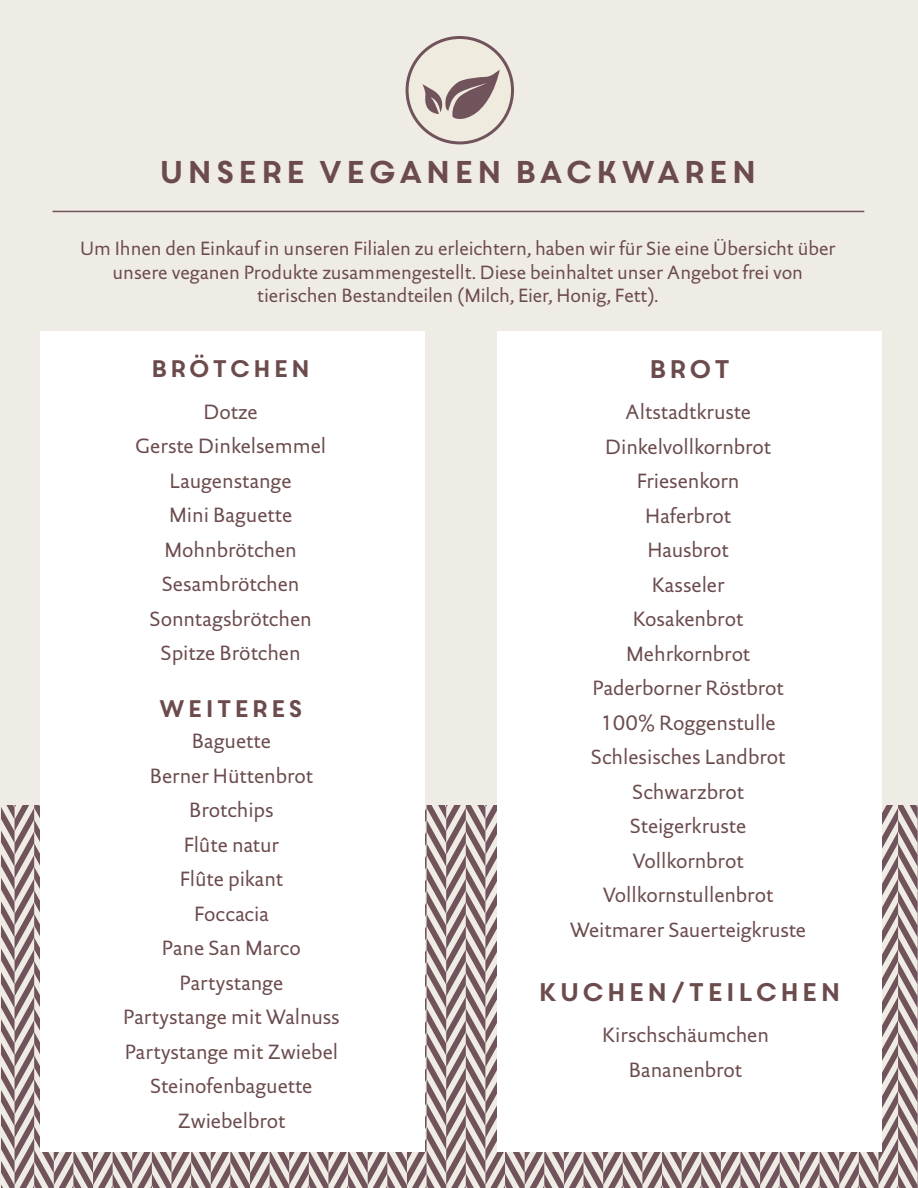
<style>
.page{position:relative;width:918px;height:1188px;background:#efebe5}
.page>*{position:absolute;margin:0;border:0;box-sizing:border-box;transform-origin:0 0}
.t1{font:31.5px "Core Circus";letter-spacing:-.05em;color:#6b4b4c}
.t2{font:25.5px "Core Circus";letter-spacing:-.05em;color:#6b4b4c}
.t3{font:24px "Core Circus";letter-spacing:-.05em;color:#6b4b4c}
.t4{font:24px/28.8px "DTL Documenta Sans T";color:#6b4b4c;text-align:center}
.t5{font:21px/34.5px "DTL Documenta Sans T";letter-spacing:-.005em;color:#6b4b4c;text-align:center}
.t6{font:19.5px/23.4px "DTL Documenta Sans T";letter-spacing:-.005em;color:#6b4b4c;text-align:center}
</style>
<div class="page">
<hr style="left:52px;top:211px;width:812px;height:1px;background:#71535c">
<svg style="left:2px;top:806px;width:916px;height:382px"></svg>
<div style="left:497px;top:332px;width:385px;height:820px;background:#fff"></div>
<div style="left:40px;top:332px;width:385px;height:820px;background:#fff"></div>
<div style="left:407px;top:38px;width:106px;height:105px;background:#f0ebdf;border-radius:50%"></div>
<div style="left:406px;top:36px;width:108px;height:108px;border:3px solid #71535c;border-radius:50%"></div>
<svg style="left:422px;top:70px;width:78px;height:49px"></svg>
<h1 class="t1" style="left:156px;top:151px;width:604px">UNSERE VEGANEN BACKWAREN</h1>
<p class="t6" style="left:80px;top:237px;width:757px">Um Ihnen den Einkauf in unseren Filialen zu erleichtern, haben wir für Sie eine Übersicht über unsere veganen Produkte zusammengestellt. Diese beinhaltet unser Angebot frei von tierischen Bestandteilen (Milch, Eier, Honig, Fett).</p>
<p class="t3" style="left:149px;top:352px;width:164px">BRÖTCHEN</p>
<p class="t5" style="left:135px;top:394px;width:192px">Dotze<br>Gerste Dinkelsemmel<br>Laugenstange<br>Mini Baguette<br>Mohnbrötchen<br>Sesambrötchen<br>Sonntagsbrötchen<br>Spitze Brötchen</p>
<p class="t3" style="left:157px;top:693px;width:149px">WEITERES</p>
<p class="t5" style="left:123px;top:723px;width:218px">Baguette<br>Berner Hüttenbrot<br>Brotchips<br>Flûte natur<br>Flûte pikant<br>Foccacia<br>Pane San Marco<br>Partystange<br>Partystange mit Walnuss<br>Partystange mit Zwiebel<br>Steinofenbaguette<br>Zwiebelbrot</p>
<p class="t2" style="left:647px;top:352px;width:87px">BROT</p>
<p class="t5" style="left:570px;top:395px;width:238px">Altstadtkruste<br>Dinkelvollkornbrot<br>Friesenkorn<br>Haferbrot<br>Hausbrot<br>Kasseler<br>Kosakenbrot<br>Mehrkornbrot<br>Paderborner Röstbrot<br>100% Roggenstulle<br>Schlesisches Landbrot<br>Schwarzbrot<br>Steigerkruste<br>Vollkornbrot<br>Vollkornstullenbrot<br>Weitmarer Sauerteigkruste</p>
<h1 class="t1" style="left:574px;top:820px;width:195px">WEITERES</h1>
<p class="t4" style="left:627px;top:887px;width:92px">Pane<br>Baguette</p>
<p class="t2" style="left:537px;top:974px;width:308px">KUCHEN/TEILCHEN</p>
<p class="t5" style="left:602px;top:1017px;width:169px">Kirschschäumchen<br>Bananenbrot</p>
</div>
